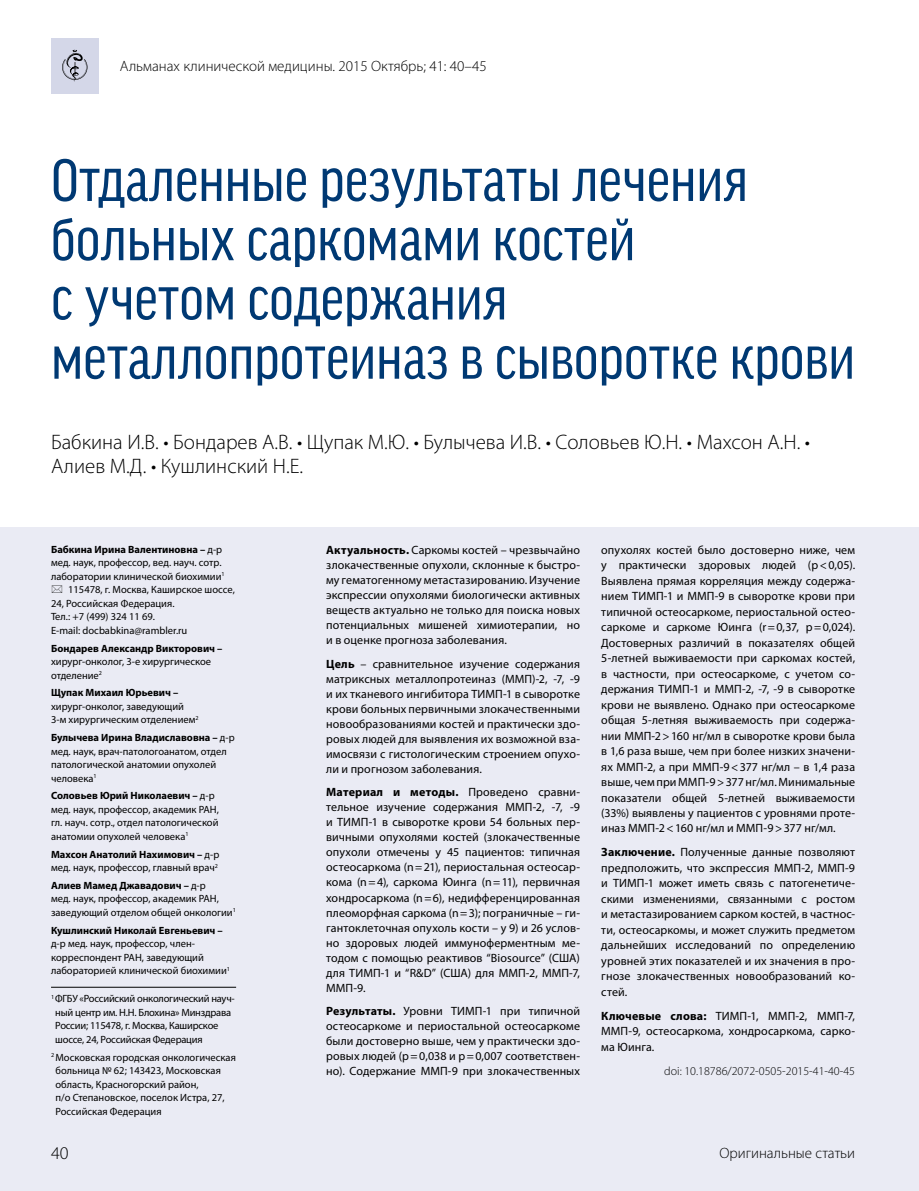
<style>
.page{position:relative;width:919px;height:1191px;background:#fff}
.page>*{position:absolute;margin:0;border:0;box-sizing:border-box;transform-origin:0 0}
.t1{font:condensed 63.75px/59.2px "Good Headline Pro";color:#003973}
.t2{font:300 21px/24px "Myriad Pro";color:#000}
.t3{font:300 18px "Myriad Pro";color:#000}
.t4{font:300 15px "Myriad Pro";color:#000}
.t5{font:12px/15px "Myriad Pro";letter-spacing:.01em;color:#000;text-align:justify}
.t6{font:300 12px "Myriad Pro";color:#000}
.t7{font:10.5px/13.5px "Myriad Pro";color:#000}
.t8{font:10.5px/13.5px "Myriad Pro";letter-spacing:-.02em;color:#000}
.t9{font:700 10.5px "Myriad Pro";color:#000}
.s1{font-weight:400}
.s2{font-weight:700}
</style>
<div class="page">
<div style="left:0;top:527px;width:918px;height:664px;background:#eaebf4"></div>
<hr style="left:51px;top:987px;width:185px;height:1px;background:#000">
<div style="left:51px;top:38px;width:48px;height:55px;background:#d4d7e8"></div>
<svg style="left:62px;top:50px;width:25px;height:32px"></svg>
<p class="t4" style="left:120px;top:57px;width:368px">Альманах клинической медицины. 2015 Октябрь; 41: 40–45</p>
<h1 class="t1" style="left:51px;top:151px;width:805px">Отдаленные результаты лечения больных саркомами костей<br>с учетом содержания металлопротеиназ в сыворотке крови</h1>
<h2 class="t2" style="left:51px;top:429px;width:760px">Бабкина И.В. • Бондарев А.В. • Щупак М.Ю. • Булычева И.В. • Соловьев Ю.Н. • Махсон А.Н. •<br>Алиев М.Д. • Кушлинский Н.Е.</h2>
<p class="t9" style="left:51px;top:542px;width:173px">Бабкина Ирина Валентиновна – <span class="s1">д-р</span></p>
<p class="t7" style="left:51px;top:556px;width:172px">мед. наук, профессор, вед. науч. сотр.</p>
<p class="t7" style="left:51px;top:569px;width:175px">лаборатории клинической биохимии<sup>1</sup></p>
<p class="t7" style="left:68px;top:583px;width:168px">115478, г. Москва, Каширское шоссе,</p>
<p class="t7" style="left:51px;top:596px;width:125px">24, Российская Федерация.</p>
<p class="t7" style="left:51px;top:610px;width:106px">Тел.: +7 (499) 324 11 69.</p>
<p class="t7" style="left:51px;top:623px;width:138px">E-mail: docbabkina@rambler.ru</p>
<p class="t9" style="left:51px;top:641px;width:173px">Бондарев Александр Викторович –</p>
<p class="t7" style="left:51px;top:654px;width:161px">хирург-онколог, 3-е хирургическое отделение<sup>2</sup></p>
<p class="t9" style="left:51px;top:686px;width:129px">Щупак Михаил Юрьевич –</p>
<p class="t7" style="left:51px;top:699px;width:149px">хирург-онколог, заведующий<br>3-м хирургическим отделением<sup>2</sup></p>
<p class="t7" style="left:51px;top:730px;width:185px"><span class="s2">Булычева Ирина Владиславовна –</span> д-р мед. наук, врач-патологоанатом, отдел патологической анатомии опухолей человека<sup>1</sup></p>
<p class="t7" style="left:51px;top:789px;width:169px"><span class="s2">Соловьев Юрий Николаевич –</span> д-р мед. наук, профессор, академик РАН, гл. науч. сотр., отдел патологической анатомии опухолей человека<sup>1</sup></p>
<p class="t7" style="left:51px;top:847px;width:170px"><span class="s2">Махсон Анатолий Нахимович –</span> д-р мед. наук, профессор, главный врач<sup>2</sup></p>
<p class="t7" style="left:51px;top:878px;width:186px"><span class="s2">Алиев Мамед Джавадович –</span> д-р<br>мед. наук, профессор, академик РАН, заведующий отделом общей онкологии<sup>1</sup></p>
<p class="t9" style="left:51px;top:923px;width:173px">Кушлинский Николай Евгеньевич –</p>
<p class="t7" style="left:51px;top:936px;width:180px">д-р мед. наук, профессор, член&shy;корреспондент РАН, заведующий лабораторией клинической биохимии<sup>1</sup></p>
<p class="t8" style="left:55px;top:992px;width:181px;text-indent:-4px"><sup>1</sup> ФГБУ «Российский онкологический науч&shy;ный центр им. Н.Н. Блохина» Минздрава России; 115478, г. Москва, Каширское шоссе, 24, Российская Федерация</p>
<p class="t7" style="left:55px;top:1050px;width:182px;text-indent:-4px"><sup>2</sup> Московская городская онкологическая больница № 62; 143423, Московская область, Красногорский район,<br>п/о Степановское, поселок Истра, 27, Российская Федерация</p>
<p class="t5" style="left:326px;top:542px;width:255px"><span class="s2">Актуальность.</span> Саркомы костей – чрезвычайно злокачественные опухоли, склонные к быстро&shy;му гематогенному метастазированию. Изучение экспрессии опухолями биологически активных веществ актуально не только для поиска новых потенциальных мишеней химиотерапии, но и в оценке прогноза заболевания.</p>
<p class="t5" style="left:326px;top:656px;width:255px"><span class="s2">Цель</span> – сравнительное изучение содержания матриксных металлопротеиназ (ММП)-2, -7, -9 и их тканевого ингибитора ТИМП-1 в сыворотке крови больных первичными злокачественными новообразованиями костей и практически здо&shy;ровых людей для выявления их возможной вза&shy;имосвязи с гистологическим строением опухо&shy;ли и прогнозом заболевания.</p>
<p class="t5" style="left:326px;top:784px;width:255px"><span class="s2">Материал и методы.</span> Проведено сравни&shy;тельное изучение содержания ММП-2, -7, -9 и ТИМП-1 в сыворотке крови 54 больных пер&shy;вичными опухолями костей (злокачественные опухоли отмечены у 45 пациентов: типичная остеосаркома (n=21), периостальная остеосар&shy;кома (n=4), саркома Юинга (n=11), первичная хондросаркома (n=6), недифференцированная плеоморфная саркома (n=3); пограничные – ги&shy;гантоклеточная опухоль кости – у 9) и 26 услов&shy;но здоровых людей иммуноферментным ме&shy;тодом с помощью реактивов “Biosource” (США) для ТИМП-1 и “R&amp;D” (США) для ММП-2, ММП-7, ММП-9.</p>
<p class="t5" style="left:326px;top:1003px;width:255px"><span class="s2">Результаты.</span> Уровни ТИМП-1 при типичной остеосаркоме и периостальной остеосаркоме были достоверно выше, чем у практически здо&shy;ровых людей (р=0,038 и p=0,007 соответствен&shy;но). Содержание ММП-9 при злокачественных</p>
<p class="t5" style="left:601px;top:542px;width:255px;line-height:15.5px">опухолях костей было достоверно ниже, чем у практически здоровых людей (p&lt;0,05).<br>Выявлена прямая корреляция между содержа&shy;нием ТИМП-1 и ММП-9 в сыворотке крови при типичной остеосаркоме, периостальной остео&shy;саркоме и саркоме Юинга (r=0,37, p=0,024).<br>Достоверных различий в показателях общей 5-летней выживаемости при саркомах костей, в частности, при остеосаркоме, с учетом со&shy;держания ТИМП-1 и ММП-2, -7, -9 в сыворотке крови не выявлено. Однако при остеосаркоме общая 5-летняя выживаемость при содержа&shy;нии ММП-2&gt;160 нг/мл в сыворотке крови была в 1,6 раза выше, чем при более низких значени&shy;ях ММП-2, а при ММП-9&lt;377 нг/мл – в 1,4 раза выше, чем при ММП-9&gt;377 нг/мл. Минимальные показатели общей 5-летней выживаемости (33%) выявлены у пациентов с уровнями проте&shy;иназ ММП-2&lt;160 нг/мл и ММП-9&gt;377 нг/мл.</p>
<p class="t5" style="left:601px;top:844px;width:255px;line-height:15.5px"><span class="s2">Заключение.</span> Полученные данные позволяют предположить, что экспрессия ММП-2, ММП-9 и ТИМП-1 может иметь связь с патогенетиче&shy;скими изменениями, связанными с ростом и метастазированием сарком костей, в частнос&shy;ти, остеосаркомы, и может служить предметом дальнейших исследований по определению уровней этих показателей и их значения в про&shy;гнозе злокачественных новообразований ко&shy;стей.</p>
<p class="t5" style="left:601px;top:1007px;width:255px;line-height:15.5px"><span class="s2">Ключевые слова:</span> ТИМП-1, ММП-2, ММП-7, ММП-9, остеосаркома, хондросаркома, сарко&shy;ма Юинга.</p>
<p class="t6" style="left:664px;top:1064px;width:192px">doi: 10.18786/2072-0505-2015-41-40-45</p>
<h3 class="t3" style="left:51px;top:1142px;width:19px">40</h3>
<p class="t4" style="left:719px;top:1144px;width:137px">Оригинальные статьи</p>
</div>
